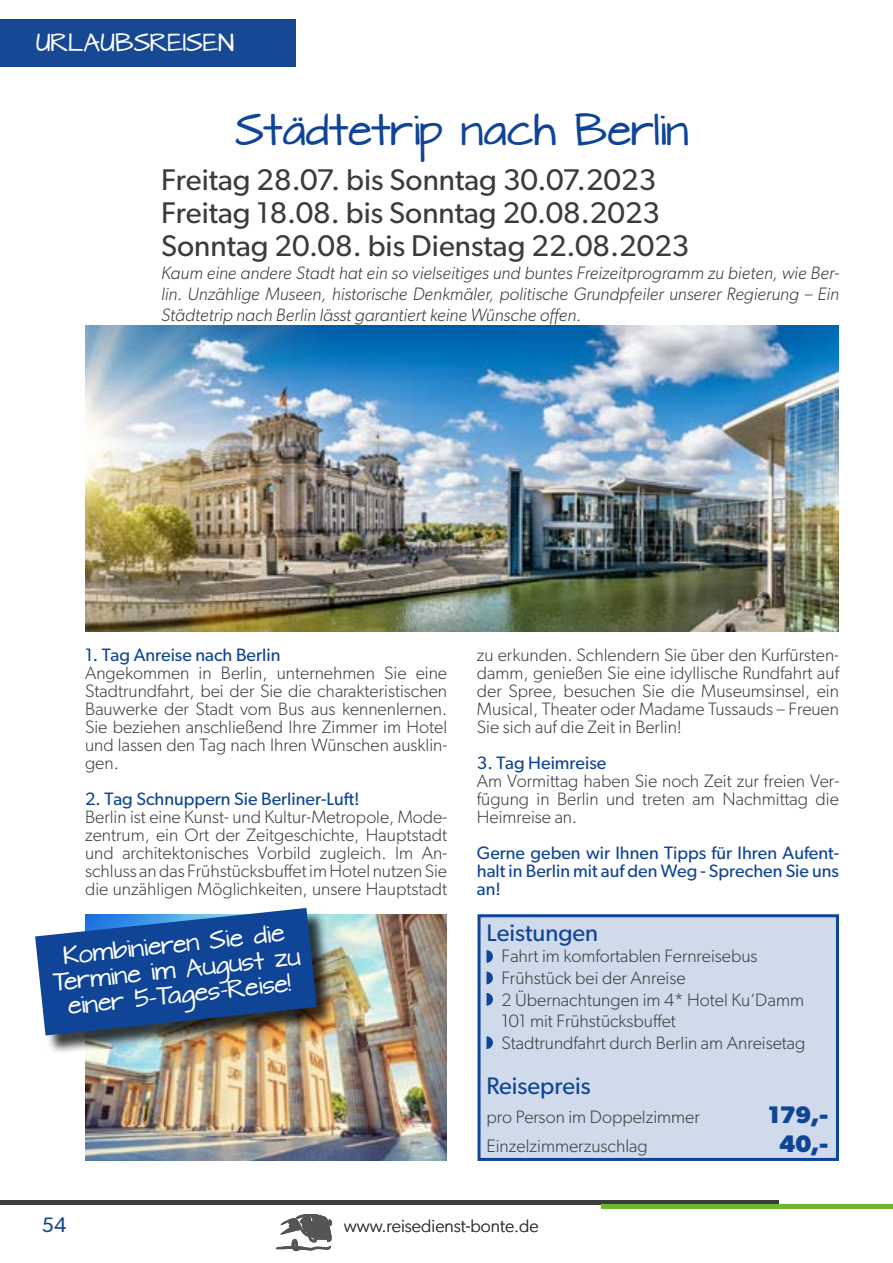
<style>
.page{position:relative;width:893px;height:1263px;background:#fff}
.page>*{position:absolute;margin:0;border:0;box-sizing:border-box;transform-origin:0 0}
.t1{font:37.5px "Architects Daughter";color:#0f4496}
.t2{font:30px/32.8px "Gibson";color:#3a3c3c}
.t3{font:24px "Gibson";color:#0f4496}
.t4{font:700 24px "Gibson";color:#0f4496}
.t5{font:21px/25.2px "Architects Daughter";color:#fff;text-align:center}
.t6{font:21px "Gibson";color:#164894}
.t7{font:300 18px/18px "Gibson";color:#3a3c3c;text-align:justify}
.t8{font:italic 300 18px/21px "Gibson";color:#3a3c3c;text-align:justify}
.t9{font:18px/18px "Gibson";color:#0f4496;text-align:justify}
</style>
<div class="page">
<svg style="left:276px;top:1214px;width:56px;height:37px"></svg>
<div style="left:0;top:1200px;width:778px;height:5px;background:#3a3d3c"></div>
<hr style="left:601px;top:1205px;width:292px;height:4px;background:#6fb631">
<div style="left:0;top:19px;width:296px;height:47px;background:#164894"></div>
<div style="left:479px;top:914px;width:360px;height:247px;background:#cfdaea"></div>
<div style="left:477px;top:914px;width:362px;height:247px;border:3px solid #0f4496"></div>
<svg style="left:486px;top:993px;width:7px;height:13px"></svg>
<svg style="left:486px;top:971px;width:7px;height:13px"></svg>
<svg style="left:486px;top:950px;width:7px;height:13px"></svg>
<svg style="left:486px;top:1036px;width:7px;height:13px"></svg>
<img style="left:85px;top:914px;width:361px;height:247px">
<img style="left:85px;top:326px;width:754px;height:305px">
<div style="left:38px;top:910px;width:297px;height:144px;background:#000;opacity:.75"></div>
<svg style="left:35px;top:908px;width:282px;height:127px;background:#2e5897"></svg>
<p class="t5" style="left:36px;top:32px;width:199px">URLAUBSREISEN</p>
<h1 class="t1" style="left:235px;top:103px;width:455px">Städtetrip nach Berlin</h1>
<h2 class="t2" style="left:161px;top:163px;width:497px">Freitag 28.07. bis Sonntag 30.07.2023</h2>
<h2 class="t2" style="left:161px;top:195px;width:530px">Freitag 18.08. bis Sonntag 20.08.2023<br>Sonntag 20.08. bis Dienstag 22.08.2023</h2>
<p class="t8" style="left:161px;top:262px;width:679px">Kaum eine andere Stadt hat ein so vielseitiges und buntes Freizeitprogramm zu bieten, wie Ber&shy;lin. Unzählige Museen, historische Denkmäler, politische Grundpfeiler unserer Regierung – Ein Städtetrip nach Berlin lässt garantiert keine Wünsche offen.</p>
<p class="t9" style="left:85px;top:646px;width:197px">1. Tag Anreise nach Berlin</p>
<p class="t7" style="left:85px;top:664px;width:364px">Angekommen in Berlin, unternehmen Sie eine Stadtrundfahrt, bei der Sie die charakteristischen Bauwerke der Stadt vom Bus aus kennenlernen.<br>Sie beziehen anschließend Ihre Zimmer im Hotel und lassen den Tag nach Ihren Wünschen ausklin&shy;gen.</p>
<p class="t9" style="left:85px;top:790px;width:276px">2. Tag Schnuppern Sie Berliner-Luft!</p>
<p class="t7" style="left:85px;top:808px;width:364px">Berlin ist eine Kunst- und Kultur-Metropole, Mode&shy;zentrum, ein Ort der Zeitgeschichte, Hauptstadt und architektonisches Vorbild zugleich. Im An&shy;schluss an das Frühstücksbuffet im Hotel nutzen Sie die unzähligen Möglichkeiten, unsere Hauptstadt</p>
<p class="t5" style="left:50px;top:946px;width:249px;rotate:-6deg">Kombinieren Sie die<br>Termine im August zu einer 5-Tages-Reise!</p>
<p class="t7" style="left:477px;top:646px;width:364px">zu erkunden. Schlendern Sie über den Kurfürsten&shy;damm, genießen Sie eine idyllische Rundfahrt auf der Spree, besuchen Sie die Museumsinsel, ein Musical, Theater oder Madame Tussauds – Freuen Sie sich auf die Zeit in Berlin!</p>
<p class="t9" style="left:477px;top:754px;width:131px">3. Tag Heimreise</p>
<p class="t7" style="left:477px;top:772px;width:364px">Am Vormittag haben Sie noch Zeit zur freien Ver&shy;fügung in Berlin und treten am Nachmittag die Heimreise an.</p>
<p class="t9" style="left:477px;top:844px;width:364px">Gerne geben wir Ihnen Tipps für Ihren Aufent&shy;halt in Berlin mit auf den Weg - Sprechen Sie uns an!</p>
<h3 class="t3" style="left:486px;top:918px;width:113px">Leistungen</h3>
<p class="t7" style="left:501px;top:945px;width:306px;line-height:21.6px;text-align:left">Fahrt im komfortablen Fernreisebus Frühstück bei der Anreise<br>2 Übernachtungen im 4* Hotel Ku‘Damm 101 mit Frühstücksbuffet<br>Stadtrundfahrt durch Berlin am Anreisetag</p>
<h3 class="t3" style="left:486px;top:1071px;width:106px">Reisepreis</h3>
<p class="t7" style="left:486px;top:1107px;width:215px">pro Person im Doppelzimmer</p>
<h3 class="t4" style="left:768px;top:1100px;width:62px">179,-</h3>
<p class="t7" style="left:486px;top:1136px;width:163px">Einzelzimmerzuschlag</p>
<h3 class="t4" style="left:779px;top:1129px;width:51px">40,-</h3>
<p class="t6" style="left:42px;top:1212px;width:26px">54</p>
<p class="t7" style="left:344px;top:1217px;width:196px">www.reisedienst-bonte.de</p>
</div>
